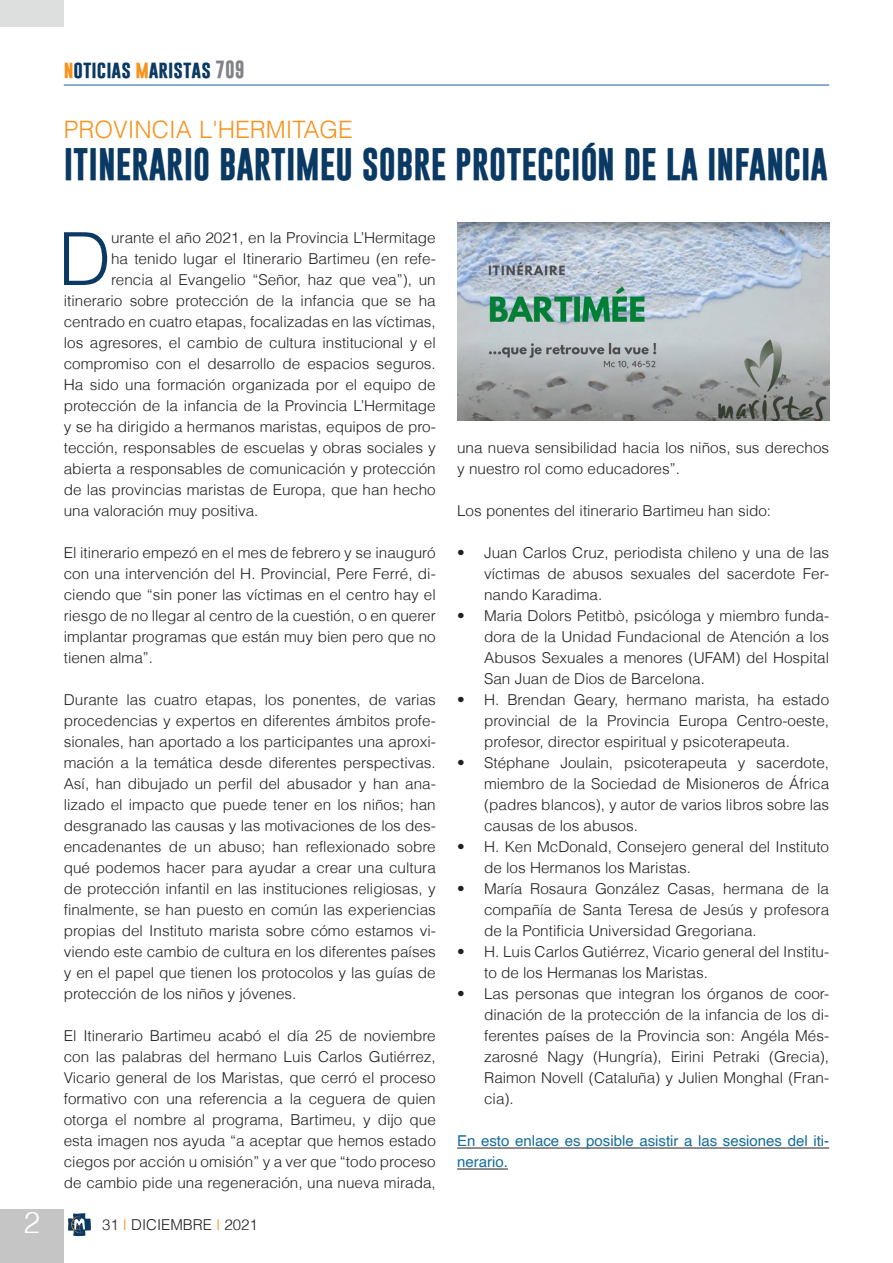
<style>
.page{position:relative;width:893px;height:1263px;background:#fff}
.page>*{position:absolute;margin:0;border:0;box-sizing:border-box;transform-origin:0 0}
.Testo_normal{font:300 73.35px "Helvetica";color:#0a3963}
.Titolo{font:700 33px "Gobold";color:#0a3963}
.t1{font:300 30px "Helvetica";color:#fff}
.Titolo_piccolo{font:300 24px "Helvetica";color:#f7931d}
.t2{font:700 18px "Gobold";color:#0a3963}
.Testo_normal-2{font:300 15px/21px "Helvetica";color:#231f20;text-align:justify}
.Testo_normal-3{font:15px/21px "Helvetica";color:#136c9c}
.s1{color:#f7931d}
.s2{color:#808285}
</style>
<div class="page">
<div style="left:0;top:1209px;width:64px;height:54px;background:#c4c5c4"></div>
<hr style="left:64px;top:85px;width:765px;height:1px;background:#175d9e">
<svg style="left:68px;top:1213px;width:23px;height:23px"></svg>
<div style="left:0;top:0;width:64px;height:27px;background:#dddede"></div>
<hr style="left:457px;top:1148px;width:372px;height:1px;background:#231f20">
<hr style="left:457px;top:1169px;width:51px;height:1px;background:#231f20">
<img style="left:457px;top:222px;width:372px;height:198px">
<h3 class="t1" style="left:24px;top:1204px;width:18px">2</h3>
<p class="t2" style="left:64px;top:57px;width:182px"><span class="s1">n</span>oticias <span class="s1">m</span>aristas <span class="s2">709</span></p>
<p class="Titolo_piccolo" style="left:64px;top:115px;width:291px">PROVINCIA L'HERMITAGE</p>
<p class="Titolo" style="left:64px;top:143px;width:766px">ITINERARIO BARTIMEU SOBRE PROTECCIÓN DE LA INFANCIA</p>
<p class="Testo_normal" style="left:58px;top:213px;width:54px">D</p>
<p class="Testo_normal-2" style="left:111px;top:227px;width:326px">urante el año 2021, en la Provincia L’Hermitage</p>
<p class="Testo_normal-2" style="left:111px;top:248px;width:326px">ha tenido lugar el Itinerario Bartimeu (en refe-</p>
<p class="Testo_normal-2" style="left:111px;top:269px;width:326px">rencia al Evangelio “Señor, haz que vea”), un</p>
<p class="Testo_normal-2" style="left:64px;top:290px;width:373px">itinerario sobre protección de la infancia que se ha</p>
<p class="Testo_normal-2" style="left:64px;top:311px;width:374px">centrado en cuatro etapas, focalizadas en las víctimas,</p>
<p class="Testo_normal-2" style="left:64px;top:332px;width:374px">los agresores, el cambio de cultura institucional y el</p>
<p class="Testo_normal-2" style="left:64px;top:353px;width:374px">compromiso con el desarrollo de espacios seguros.</p>
<p class="Testo_normal-2" style="left:64px;top:374px;width:373px">Ha sido una formación organizada por el equipo de</p>
<p class="Testo_normal-2" style="left:64px;top:395px;width:373px">protección de la infancia de la Provincia L’Hermitage</p>
<p class="Testo_normal-2" style="left:64px;top:416px;width:374px">y se ha dirigido a hermanos maristas, equipos de pro-</p>
<p class="Testo_normal-2" style="left:64px;top:437px;width:374px">tección, responsables de escuelas y obras sociales y</p>
<p class="Testo_normal-2" style="left:64px;top:458px;width:373px">abierta a responsables de comunicación y protección</p>
<p class="Testo_normal-2" style="left:64px;top:479px;width:374px">de las provincias maristas de Europa, que han hecho</p>
<p class="Testo_normal-2" style="left:64px;top:500px;width:196px">una valoración muy positiva.</p>
<p class="Testo_normal-2" style="left:64px;top:542px;width:374px">El itinerario empezó en el mes de febrero y se inauguró con una intervención del H. Provincial, Pere Ferré, di&shy;ciendo que “sin poner las víctimas en el centro hay el riesgo de no llegar al centro de la cuestión, o en querer implantar programas que están muy bien pero que no tienen alma”.</p>
<p class="Testo_normal-2" style="left:64px;top:689px;width:374px">Durante las cuatro etapas, los ponentes, de varias procedencias y expertos en diferentes ámbitos profe&shy;sionales, han aportado a los participantes una aproxi&shy;mación a la temática desde diferentes perspectivas.<br>Así, han dibujado un perfil del abusador y han ana&shy;lizado el impacto que puede tener en los niños; han desgranado las causas y las motivaciones de los des&shy;encadenantes de un abuso; han reflexionado sobre qué podemos hacer para ayudar a crear una cultura de protección infantil en las instituciones religiosas, y finalmente, se han puesto en común las experiencias propias del Instituto marista sobre cómo estamos vi&shy;viendo este cambio de cultura en los diferentes países y en el papel que tienen los protocolos y las guías de protección de los niños y jóvenes.</p>
<p class="Testo_normal-2" style="left:64px;top:1025px;width:374px">El Itinerario Bartimeu acabó el día 25 de noviembre con las palabras del hermano Luis Carlos Gutiérrez, Vicario general de los Maristas, que cerró el proceso formativo con una referencia a la ceguera de quien otorga el nombre al programa, Bartimeu, y dijo que esta imagen nos ayuda “a aceptar que hemos estado ciegos por acción u omisión” y a ver que “todo proceso de cambio pide una regeneración, una nueva mirada,</p>
<p class="Testo_normal-2" style="left:102px;top:1214px;width:157px">31 <span class="s1">I</span> DICIEMBRE <span class="s1">I</span> 2021</p>
<p class="Testo_normal-2" style="left:457px;top:437px;width:374px">una nueva sensibilidad hacia los niños, sus derechos y nuestro rol como educadores”.</p>
<p class="Testo_normal-2" style="left:457px;top:500px;width:316px">Los ponentes del itinerario Bartimeu han sido:</p>
<p class="Testo_normal-2" style="left:484px;top:542px;width:347px;text-indent:-27px">• Juan Carlos Cruz, periodista chileno y una de las víctimas de abusos sexuales del sacerdote Fer&shy;nando Karadima.</p>
<p class="Testo_normal-2" style="left:484px;top:605px;width:347px;text-indent:-27px">• Maria Dolors Petitbò, psicóloga y miembro funda&shy;dora de la Unidad Fundacional de Atención a los Abusos Sexuales a menores (UFAM) del Hospital San Juan de Dios de Barcelona.</p>
<p class="Testo_normal-2" style="left:484px;top:689px;width:347px;text-indent:-27px">• H. Brendan Geary, hermano marista, ha estado provincial de la Provincia Europa Centro-oeste, profesor, director espiritual y psicoterapeuta.</p>
<p class="Testo_normal-2" style="left:484px;top:752px;width:347px;text-indent:-27px">• Stéphane Joulain, psicoterapeuta y sacerdote, miembro de la Sociedad de Misioneros de África (padres blancos), y autor de varios libros sobre las causas de los abusos.</p>
<p class="Testo_normal-2" style="left:484px;top:836px;width:347px;text-indent:-27px">• H. Ken McDonald, Consejero general del Instituto de los Hermanos los Maristas.</p>
<p class="Testo_normal-2" style="left:484px;top:878px;width:347px;text-indent:-27px">• María Rosaura González Casas, hermana de la compañía de Santa Teresa de Jesús y profesora de la Pontificia Universidad Gregoriana.</p>
<p class="Testo_normal-2" style="left:484px;top:941px;width:347px;text-indent:-27px">• H. Luis Carlos Gutiérrez, Vicario general del Institu&shy;to de los Hermanas los Maristas.</p>
<p class="Testo_normal-2" style="left:484px;top:983px;width:347px;text-indent:-27px">• Las personas que integran los órganos de coor&shy;dinación de la protección de la infancia de los di&shy;ferentes países de la Provincia son: Angéla Més&shy;zarosné Nagy (Hungría), Eirini Petraki (Grecia), Raimon Novell (Cataluña) y Julien Monghal (Fran&shy;cia).</p>
<p class="Testo_normal-3" style="left:457px;top:1131px;width:374px">En esto enlace es posible asistir a las sesiones del iti&shy;nerario.</p>
</div>
